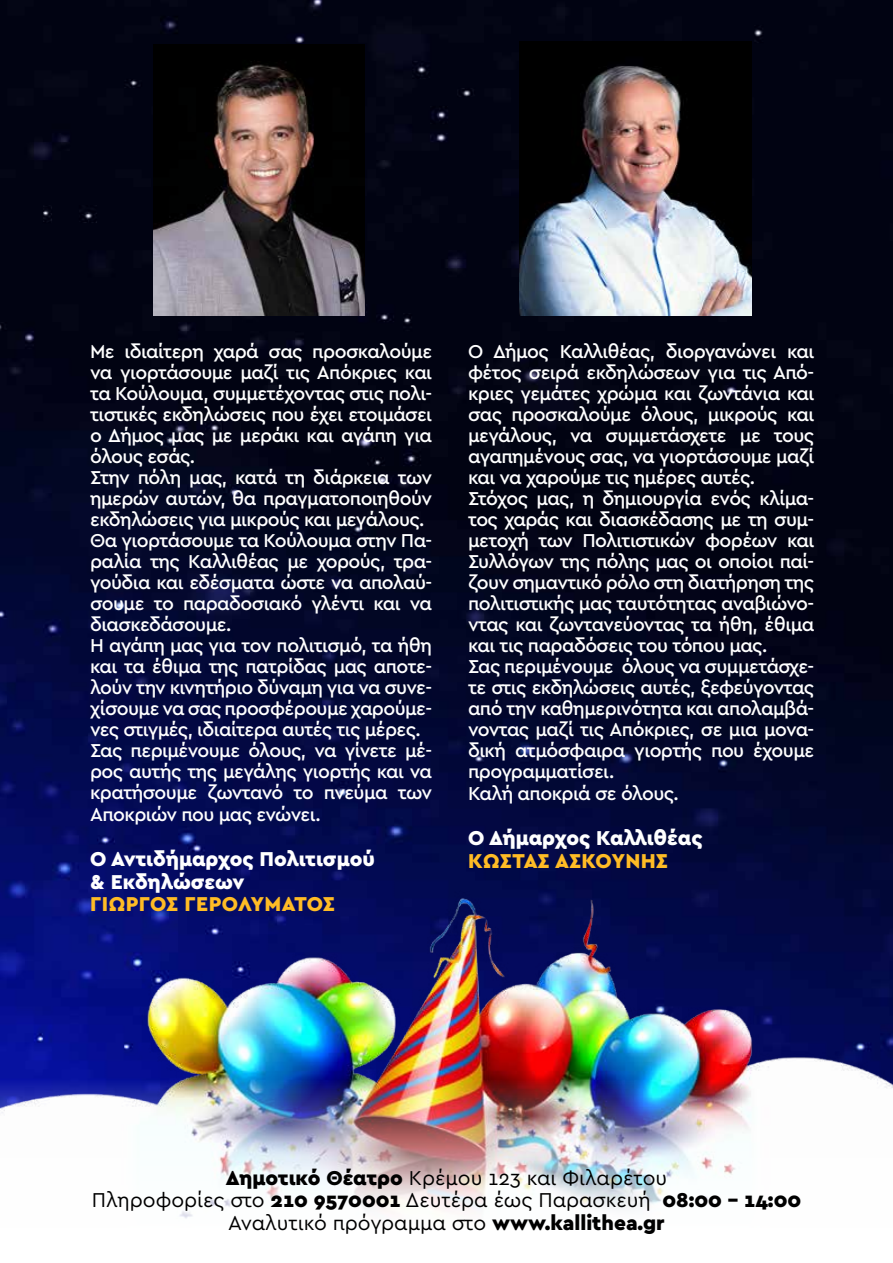
<style>
.page{position:relative;width:893px;height:1263px;background:#fff}
.page>*{position:absolute;margin:0;border:0;box-sizing:border-box;transform-origin:0 0}
.t1{font:21px/22.5px "Cera GR";color:#000;text-align:center}
.t2{font:900 21px/22.5px "Cera GR";color:#fff}
.t3{font:900 21px "Cera GR";letter-spacing:.02em;color:#ffbc25}
.t4{font:500 19.5px/21px "Cera GR";letter-spacing:-.03em;color:#fff}
.s1{font-weight:900}
</style>
<div class="page">
<img style="left:0;top:0;width:893px;height:839px">
<img style="left:0;top:839px;width:893px;height:222px">
<img style="left:0;top:1061px;width:893px;height:158px">
<img style="left:153px;top:44px;width:211px;height:272px">
<img style="left:519px;top:41px;width:233px;height:275px">
<p class="t4" style="left:90px;top:341px;width:344px">Με ιδιαίτερη χαρά σας προσκαλούμε να γιορτάσουμε μαζί τις Απόκριες και τα Κούλουμα, συμμετέχοντας στις πολι&shy;τιστικές εκδηλώσεις που έχει ετοιμάσει ο Δήμος μας με μεράκι και αγάπη για όλους εσάς.<br>Στην πόλη μας, κατά τη διάρκεια των ημερών αυτών, θα πραγματοποιηθούν εκδηλώσεις για μικρούς και μεγάλους.<br>Θα γιορτάσουμε τα Κούλουμα στην Πα&shy;ραλία της Καλλιθέας με χορούς, τρα&shy;γούδια και εδέσματα ώστε να απολαύ&shy;σουμε το παραδοσιακό γλέντι και να διασκεδάσουμε.<br>Η αγάπη μας για τον πολιτισμό, τα ήθη και τα έθιμα της πατρίδας μας αποτε&shy;λούν την κινητήριο δύναμη για να συνε&shy;χίσουμε να σας προσφέρουμε χαρούμε&shy;νες στιγμές, ιδιαίτερα αυτές τις μέρες.<br>Σας περιμένουμε όλους, να γίνετε μέ&shy;ρος αυτής της μεγάλης γιορτής και να κρατήσουμε ζωντανό το πνεύμα των Αποκριών που μας ενώνει.</p>
<p class="t2" style="left:90px;top:848px;width:286px">Ο Αντιδήμαρχος Πολιτισμού &amp; Εκδηλώσεων</p>
<p class="t3" style="left:90px;top:892px;width:25px">Γιώργος</p>
<p class="t3" style="left:185px;top:892px;width:27px">Γερολυμάτος</p>
<p class="t4" style="left:468px;top:341px;width:348px">Ο Δήμος Καλλιθέας, διοργανώνει και φέτος σειρά εκδηλώσεων για τις Από&shy;κριες γεμάτες χρώμα και ζωντάνια και σας προσκαλούμε όλους, μικρούς και μεγάλους, να συμμετάσχετε με τους αγαπημένους σας, να γιορτάσουμε μαζί και να χαρούμε τις ημέρες αυτές.<br>Στόχος μας, η δημιουργία ενός κλίμα&shy;τος χαράς και διασκέδασης με τη συμ&shy;μετοχή των Πολιτιστικών φορέων και Συλλόγων της πόλης μας οι οποίοι παί&shy;ζουν σημαντικό ρόλο στη διατήρηση της πολιτιστικής μας ταυτότητας αναβιώνο&shy;ντας και ζωντανεύοντας τα ήθη, έθιμα και τις παραδόσεις του τόπου μας.<br>Σας περιμένουμε όλους να συμμετάσχε&shy;τε στις εκδηλώσεις αυτές, ξεφεύγοντας από την καθημερινότητα και απολαμβά&shy;νοντας μαζί τις Απόκριες, σε μια μονα&shy;δική ατμόσφαιρα γιορτής που έχουμε προγραμματίσει.<br>Καλή αποκριά σε όλους.</p>
<p class="t2" style="left:468px;top:827px;width:236px">Ο Δήμαρχος Καλλιθέας</p>
<p class="t3" style="left:468px;top:848px;width:30px">Κώστας</p>
<p class="t3" style="left:555px;top:848px;width:30px">Ασκούνης</p>
<p class="t1" style="left:92px;top:1166px;width:711px"><span class="s1">Δημοτικό Θέατρο</span> Κρέμου 123 και Φιλαρέτου<br>Πληροφορίες στο <span class="s1">210 9570001</span> Δευτέρα έως Παρασκευή <span class="s1">08:00 - 14:00<br></span>Αναλυτικό πρόγραμμα στο <span class="s1">www.kallithea.gr</span></p>
</div>
